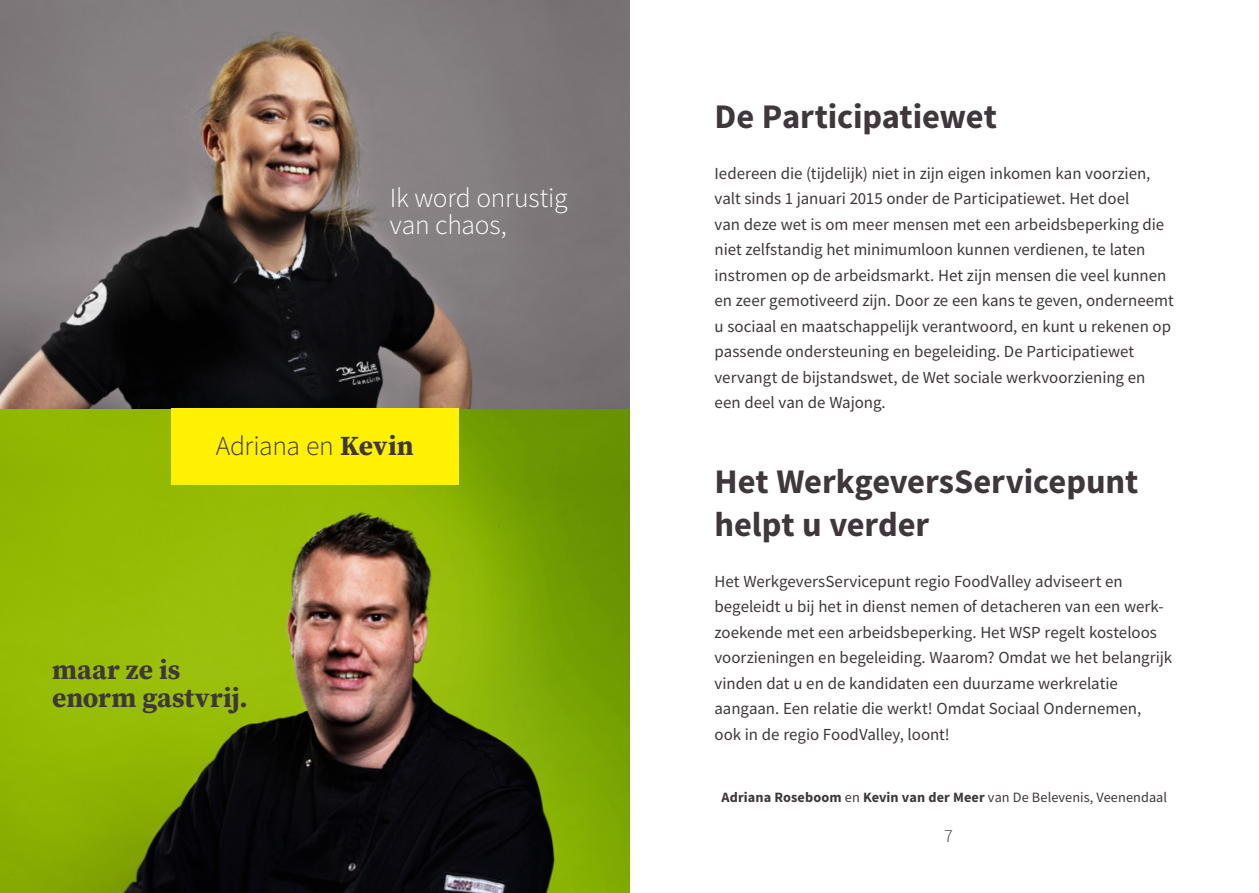
<style>
.page{position:relative;width:1259px;height:893px;background:#fff}
.page>*{position:absolute;margin:0;border:0;box-sizing:border-box;transform-origin:0 0}
.KOPPEN___SHIFT{font:700 34.5px/42.5px "Source Sans Pro";letter-spacing:-.005em;color:#3f373b}
.KOPPEN{font:700 34.5px "Source Sans Pro";letter-spacing:-.005em;color:#3f373b}
.t1{font:300 27.6px/27.6px "Source Sans Pro";letter-spacing:-.01em;color:#fff}
.t2{font:700 27.6px/27.6px "Source Serif Pro";color:#3f373b}
.t3{font:300 27.6px "Source Sans Pro";letter-spacing:-.015em;color:#3f373b}
.ooo_PAGCIJFERS{font:300 18.3px "Source Sans Pro";color:#3f373b}
.ooo_PLAT{font:16.8px/25.5px "Source Sans Pro";color:#3f373b}
.MODELLEN{font:700 14.25px "Source Sans Pro";letter-spacing:.01em;color:#3f373b}
.s1{font-family:"Source Serif Pro";font-weight:700}
.s2{font-weight:400}
</style>
<div class="page">
<img style="left:0;top:0;width:629px;height:893px">
<div style="left:171px;top:408px;width:287px;height:77px;background:#fff101"></div>
<p class="t1" style="left:390px;top:184px;width:179px">Ik word onrustig van chaos,</p>
<p class="t3" style="left:216px;top:429px;width:200px">Adriana en <span class="s1">Kevin</span></p>
<p class="t2" style="left:52px;top:657px;width:197px">maar ze is enorm gastvrij.</p>
<p class="KOPPEN" style="left:714px;top:93px;width:284px">De Participatiewet</p>
<p class="ooo_PLAT" style="left:714px;top:160px;width:461px">Iedereen die (tijdelijk) niet in zijn eigen inkomen kan voorzien, valt sinds 1 januari 2015 onder de Participatiewet. Het doel<br>van deze wet is om meer mensen met een arbeidsbeperking die niet zelfstandig het minimumloon kunnen verdienen, te laten instromen op de arbeidsmarkt. Het zijn mensen die veel kunnen en zeer gemotiveerd zijn. Door ze een kans te geven, onderneemt u sociaal en maatschappelijk verantwoord, en kunt u rekenen op passende ondersteuning en begeleiding. De Participatiewet vervangt de bijstandswet, de Wet sociale werkvoorziening en een deel van de Wajong.</p>
<p class="KOPPEN___SHIFT" style="left:714px;top:460px;width:425px">Het WerkgeversServicepunt helpt u verder</p>
<p class="ooo_PLAT" style="left:714px;top:568px;width:451px">Het WerkgeversServicepunt regio FoodValley adviseert en begeleidt u bij het in dienst nemen of detacheren van een werk-</p>
<p class="ooo_PLAT" style="left:714px;top:619px;width:459px">zoekende met een arbeidsbeperking. Het WSP regelt kosteloos voorzieningen en begeleiding. Waarom? Omdat we het belangrijk vinden dat u en de kandidaten een duurzame werkrelatie aangaan. Een relatie die werkt! Omdat Sociaal Ondernemen,<br>ook in de regio FoodValley, loont!</p>
<p class="MODELLEN" style="left:721px;top:787px;width:447px">Adriana Roseboom <span class="s2">en</span> Kevin van der Meer <span class="s2">van De Belevenis, Veenendaal</span></p>
<p class="ooo_PAGCIJFERS" style="left:944px;top:825px;width:10px">7</p>
</div>
